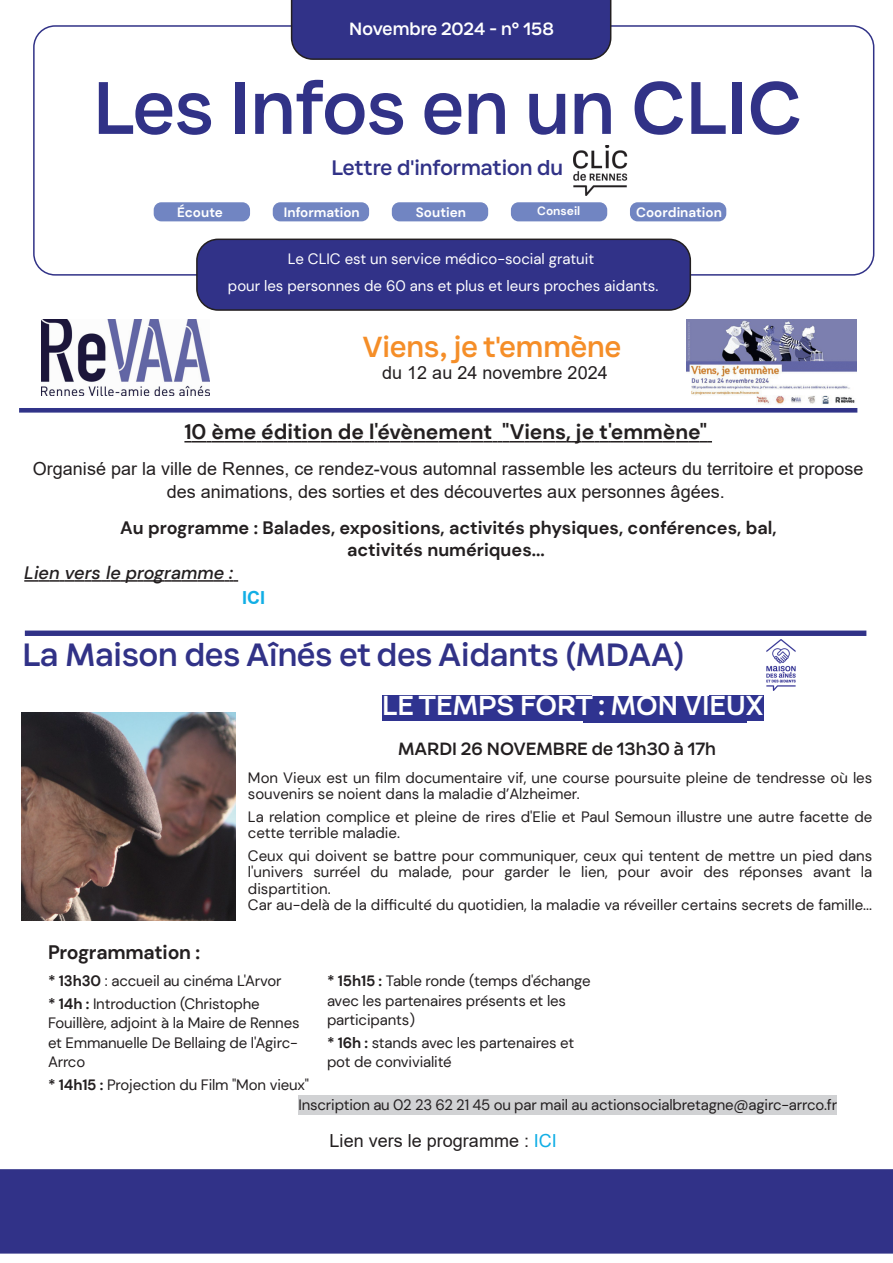
<style>
.page{position:relative;width:893px;height:1263px;background:#fff}
.page>*{position:absolute;margin:0;border:0;box-sizing:border-box;transform-origin:0 0}
.t1{font:500 69px "Condate";color:#313287}
.t2{font:500 30px "Condate";color:#313287}
.t3{font:500 27px "Condate";color:#f58e28}
.t4{font:500 25.5px "Condate";color:#fff}
.t5{font:700 21px "DM Sans";color:#231f20}
.t6{font:500 19.5px "Condate";color:#313287}
.t7{font:700 19.5px "DM Sans";letter-spacing:-.01em;color:#231f20}
.t8{font:18px/22.5px "Arial";color:#231f20;text-align:center}
.t9{font:700 18px/22.5px "DM Sans";color:#231f20;text-align:center}
.t10{font:italic 500 18px "DM Sans";color:#231f20}
.t11{font:700 18px "Arial";color:#11aee5}
.t12{font:500 16.5px "Condate";color:#231f20}
.t13{font:500 16.5px "Condate";letter-spacing:-.005em;color:#fff}
.t14{font:15px/16.5px "DM Sans";letter-spacing:-.005em;color:#231f20}
.t15{font:15px/27px "DM Sans";color:#fff;text-align:center}
.t16{font:700 13.5px "DM Sans";color:#fff}
.t17{font:700 12px "DM Sans";color:#fff}
.s1{font-weight:700}
.s2{color:#11aee5}
</style>
<div class="page">
<div style="left:19px;top:408px;width:838px;height:5px;border:2px solid #31358a"></div>
<div style="left:25px;top:630px;width:841px;height:6px;border:2px solid #313288"></div>
<img style="left:767px;top:639px;width:29px;height:52px">
<div style="left:291px;top:0;width:320px;height:60px;background:#313288"></div>
<div style="left:197px;top:239px;width:493px;height:71px;background:#313288;border-radius:21px"></div>
<div style="left:196px;top:239px;width:495px;height:72px;border:2px solid #231f20;border-radius:21px"></div>
<div style="left:392px;top:202px;width:96px;height:19px;background:#7185c2;border-radius:8px"></div>
<div style="left:273px;top:202px;width:96px;height:19px;background:#7185c2;border-radius:8px"></div>
<div style="left:154px;top:202px;width:96px;height:19px;background:#7185c2;border-radius:8px"></div>
<div style="left:511px;top:202px;width:96px;height:19px;background:#7185c2;border-radius:8px"></div>
<div style="left:630px;top:202px;width:96px;height:19px;background:#7185c2;border-radius:8px"></div>
<img style="left:574px;top:145px;width:54px;height:50px">
<div style="left:0;top:1169px;width:893px;height:84px;background:#313288"></div>
<svg style="left:184px;top:441px;width:528px;height:1px"></svg>
<svg style="left:24px;top:580px;width:214px;height:2px"></svg>
<img style="left:686px;top:320px;width:170px;height:84px">
<img style="left:41px;top:320px;width:169px;height:75px">
<div style="left:584px;top:696px;width:163px;height:27px;background:#2f3390"></div>
<div style="left:382px;top:696px;width:209px;height:25px;background:#2f3390"></div>
<div style="left:710px;top:696px;width:54px;height:25px;background:#2f3390"></div>
<img style="left:21px;top:712px;width:214px;height:208px">
<div style="left:298px;top:1095px;width:539px;height:19px;background:#d1d2d4"></div>
<p class="t13" style="left:349px;top:22px;width:206px">Novembre 2024 - n° 158</p>
<h1 class="t1" style="left:93px;top:80px;width:710px">Les Infos en un CLIC</h1>
<h3 class="t6" style="left:331px;top:160px;width:233px">Lettre d'information du</h3>
<p class="t16" style="left:177px;top:203px;width:48px">Écoute</p>
<p class="t16" style="left:284px;top:203px;width:78px">Information</p>
<p class="t16" style="left:416px;top:203px;width:52px">Soutien</p>
<p class="t17" style="left:537px;top:203px;width:45px">Conseil</p>
<p class="t16" style="left:636px;top:203px;width:87px">Coordination</p>
<p class="t15" style="left:228px;top:246px;width:432px">Le CLIC est un service médico-social gratuit<br>pour les personnes de 60 ans et plus et leurs proches aidants.</p>
<h3 class="t3" style="left:362px;top:336px;width:260px">Viens, je t'emmène</h3>
<p class="t8" style="left:382px;top:362px;width:227px">du 12 au 24 novembre 2024</p>
<h3 class="t5" style="left:184px;top:418px;width:524px">10 ème édition de l'évènement "Viens, je t'emmène"</h3>
<p class="t8" style="left:33px;top:458px;width:832px">Organisé par la ville de Rennes, ce rendez-vous automnal rassemble les acteurs du territoire et propose des animations, des sorties et des découvertes aux personnes âgées.</p>
<p class="t9" style="left:120px;top:516px;width:658px">Au programme : Balades, expositions, activités physiques, conférences, bal, activités numériques...</p>
<p class="t10" style="left:24px;top:561px;width:211px">Lien vers le programme :</p>
<p class="t11" style="left:242px;top:588px;width:24px">ICI</p>
<h2 class="t2" style="left:22px;top:642px;width:663px">La Maison des Aînés et des Aidants (MDAA)</h2>
<h3 class="t4" style="left:382px;top:696px;width:383px">LE TEMPS FORT : MON VIEUX</h3>
<p class="t12" style="left:398px;top:742px;width:319px">MARDI 26 NOVEMBRE de 13h30 à 17h</p>
<p class="t14" style="left:248px;top:769px;width:626px">Mon Vieux est un film documentaire vif, une course poursuite pleine de tendresse où les souvenirs se noient dans la maladie d’Alzheimer.</p>
<p class="t14" style="left:248px;top:808px;width:626px">La relation complice et pleine de rires d'Elie et Paul Semoun illustre une autre facette de cette terrible maladie.</p>
<p class="t14" style="left:248px;top:847px;width:626px">Ceux qui doivent se battre pour communiquer, ceux qui tentent de mettre un pied dans l'univers surréel du malade, pour garder le lien, pour avoir des réponses avant la dispartition.<br>Car au-delà de la difficulté du quotidien, la maladie va réveiller certains secrets de famille...</p>
<h3 class="t7" style="left:48px;top:939px;width:154px">Programmation :</h3>
<p class="t14" style="left:48px;top:970px;width:235px;line-height:22.5px"><span class="s1">* 13h30</span> : accueil au cinéma L'Arvor <span class="s1">* 14h :</span> Introduction (Christophe</p>
<p class="t14" style="left:48px;top:1013px;width:253px;line-height:19.5px;text-align:justify">Fouillère, adjoint à la Maire de Rennes et Emmanuelle De Bellaing de l'Agirc-Arrco</p>
<p class="t14" style="left:48px;top:1076px;width:263px"><span class="s1">* 14h15 :</span> Projection du Film "Mon vieux"</p>
<p class="t14" style="left:327px;top:971px;width:265px;line-height:19.5px"><span class="s1">* 15h15 :</span> Table ronde (temps d'échange avec les partenaires présents et les participants)</p>
<p class="t14" style="left:327px;top:1033px;width:249px;line-height:19.5px"><span class="s1">* 16h :</span> stands avec les partenaires et pot de convivialité</p>
<p class="t14" style="left:298px;top:1096px;width:540px">Inscription au 02 23 62 21 45 ou par mail au actionsocialbretagne@agirc-arrco.fr</p>
<p class="t8" style="left:330px;top:1130px;width:229px">Lien vers le programme : <span class="s2">ICI</span></p>
</div>
